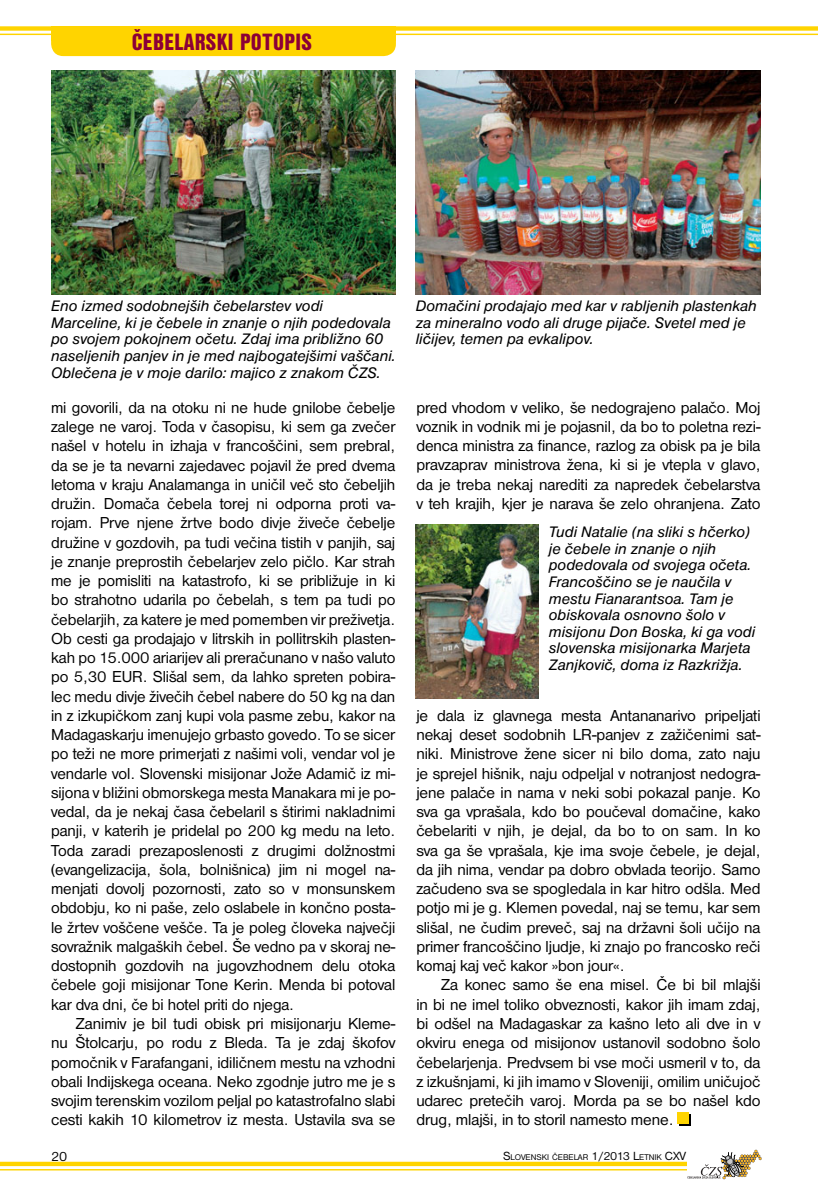
<style>
.page{position:relative;width:818px;height:1192px;background:#fff}
.page>*{position:absolute;margin:0;border:0;box-sizing:border-box;transform-origin:0 0}
.t1{font:24.5px "Nimbus San DEE Blac Cond";letter-spacing:.015em;color:#8b0037}
.t2{font:16.45px/19.2px "Nimbus San DEE";letter-spacing:-.005em;color:#000;text-align:justify}
.t3{font:italic 15.75px/16.6px "Nimbus San DEE";color:#000}
.t4{font:14px "Nimbus San DEE";color:#000}
.t5{font:8.58px "Nimbus San DEE";color:#000}
.s1{font-size:12.25px}
</style>
<div class="page">
<svg style="left:0;top:1161px;width:687px;height:4px;background:#ffdc2f"></svg>
<hr style="left:0;top:1168px;width:753px;height:2px;background:#ffd400">
<div style="left:51px;top:26px;width:345px;height:30px;background:#ffd400;border-radius:12px"></div>
<div style="left:0;top:26px;width:818px;height:5px;background:#ffd400"></div>
<hr style="left:0;top:34px;width:818px;height:1px;background:#ffd400">
<div style="left:51px;top:26px;width:345px;height:15px;background:#ffd400"></div>
<svg style="left:687px;top:1149px;width:74px;height:30px"></svg>
<div style="left:679px;top:1114px;width:11px;height:11px;background:#ffd400"></div>
<div style="left:678px;top:1112px;width:11px;height:11px;background:#ffd400"></div>
<img style="left:51px;top:71px;width:345px;height:223px">
<img style="left:416px;top:71px;width:344px;height:223px">
<img style="left:416px;top:524px;width:122px;height:174px">
<h1 class="t1" style="left:132px;top:28px;width:182px">ČEBELARSKI POTOPIS</h1>
<p class="t3" style="left:51px;top:298px;width:346px">Eno izmed sodobnejših čebelarstev vodi Marceline, ki je čebele in znanje o njih podedovala po svojem pokojnem očetu. Zdaj ima približno 60 naseljenih panjev in je med najbogatejšimi vaščani.<br>Oblečena je v moje darilo: majico z znakom ČZS.</p>
<p class="t3" style="left:416px;top:298px;width:342px">Domačini prodajajo med kar v rabljenih plastenkah za mineralno vodo ali druge pijače. Svetel med je ličijev, temen pa evkalipov.</p>
<p class="t2" style="left:51px;top:398px;width:346px">mi govorili, da na otoku ni ne hude gnilobe čebelje zalege ne varoj. Toda v časopisu, ki sem ga zvečer našel v hotelu in izhaja v francoščini, sem prebral, da se je ta nevarni zajedavec pojavil že pred dvema letoma v kraju Analamanga in uničil več sto čebeljih družin. Domača čebela torej ni odporna proti va&shy;rojam. Prve njene žrtve bodo divje živeče čebelje družine v gozdovih, pa tudi večina tistih v panjih, saj je znanje preprostih čebelarjev zelo pičlo. Kar strah me je pomisliti na katastrofo, ki se približuje in ki bo strahotno udarila po čebelah, s tem pa tudi po čebelarjih, za katere je med pomemben vir preživetja.<br>Ob cesti ga prodajajo v litrskih in pollitrskih plasten&shy;kah po 15.000 ariarijev ali preračunano v našo valuto po 5,30 EUR. Slišal sem, da lahko spreten pobira&shy;lec medu divje živečih čebel nabere do 50 kg na dan in z izkupičkom zanj kupi vola pasme zebu, kakor na Madagaskarju imenujejo grbasto govedo. To se sicer po teži ne more primerjati z našimi voli, vendar vol je vendarle vol. Slovenski misijonar Jože Adamič iz mi&shy;sijona v bližini obmorskega mesta Manakara mi je po&shy;vedal, da je nekaj časa čebelaril s štirimi nakladnimi panji, v katerih je pridelal po 200 kg medu na leto.<br>Toda zaradi prezaposlenosti z drugimi dolžnostmi (evangelizacija, šola, bolnišnica) jim ni mogel na&shy;menjati dovolj pozornosti, zato so v monsunskem obdobju, ko ni paše, zelo oslabele in končno posta&shy;le žrtev voščene vešče. Ta je poleg človeka največji sovražnik malgaških čebel. Še vedno pa v skoraj ne&shy;dostopnih gozdovih na jugovzhodnem delu otoka čebele goji misijonar Tone Kerin. Menda bi potoval kar dva dni, če bi hotel priti do njega.</p>
<p class="t2" style="left:51px;top:1014px;width:346px;text-indent:25px">Zanimiv je bil tudi obisk pri misijonarju Kleme&shy;nu Štolcarju, po rodu z Bleda. Ta je zdaj škofov pomočnik v Farafangani, idiličnem mestu na vzhodni obali Indijskega oceana. Neko zgodnje jutro me je s svojim terenskim vozilom peljal po katastrofalno slabi cesti kakih 10 kilometrov iz mesta. Ustavila sva se</p>
<p class="t2" style="left:416px;top:398px;width:346px">pred vhodom v veliko, še nedograjeno palačo. Moj voznik in vodnik mi je pojasnil, da bo to poletna rezi&shy;denca ministra za finance, razlog za obisk pa je bila pravzaprav ministrova žena, ki si je vtepla v glavo, da je treba nekaj narediti za napredek čebelarstva v teh krajih, kjer je narava še zelo ohranjena. Zato</p>
<p class="t3" style="left:549px;top:523px;width:208px">Tudi Natalie (na sliki s hčerko) je čebele in znanje o njih podedovala od svojega očeta.<br>Francoščino se je naučila v mestu Fianarantsoa. Tam je obiskovala osnovno šolo v misijonu Don Boska, ki ga vodi slovenska misijonarka Marjeta<br>Zanjkovič, doma iz Razkrižja.</p>
<p class="t2" style="left:416px;top:706px;width:346px">je dala iz glavnega mesta Antananarivo pripeljati nekaj deset sodobnih LR-panjev z zažičenimi sat&shy;niki. Ministrove žene sicer ni bilo doma, zato naju je sprejel hišnik, naju odpeljal v notranjost nedogra&shy;jene palače in nama v neki sobi pokazal panje. Ko sva ga vprašala, kdo bo poučeval domačine, kako čebelariti v njih, je dejal, da bo to on sam. In ko sva ga še vprašala, kje ima svoje čebele, je dejal, da jih nima, vendar pa dobro obvlada teorijo. Samo začudeno sva se spogledala in kar hitro odšla. Med potjo mi je g. Klemen povedal, naj se temu, kar sem slišal, ne čudim preveč, saj na državni šoli učijo na primer francoščino ljudje, ki znajo po francosko reči komaj kaj več kakor »bon jour«.</p>
<p class="t2" style="left:416px;top:975px;width:346px;text-indent:25px">Za konec samo še ena misel. Če bi bil mlajši in bi ne imel toliko obveznosti, kakor jih imam zdaj, bi odšel na Madagaskar za kašno leto ali dve in v okviru enega od misijonov ustanovil sodobno šolo čebelarjenja. Predvsem bi vse moči usmeril v to, da z izkušnjami, ki jih imamo v Sloveniji, omilim uničujoč udarec pretečih varoj. Morda pa se bo našel kdo drug, mlajši, in to storil namesto mene.</p>
<p class="t4" style="left:51px;top:1148px;width:18px">20</p>
<p class="t5" style="left:503px;top:1151px;width:185px"><span class="s1">S</span>LOVENSKI ČEBELAR <span class="s1">1/2013 L</span>ETNIK <span class="s1">CXV</span></p>
</div>
